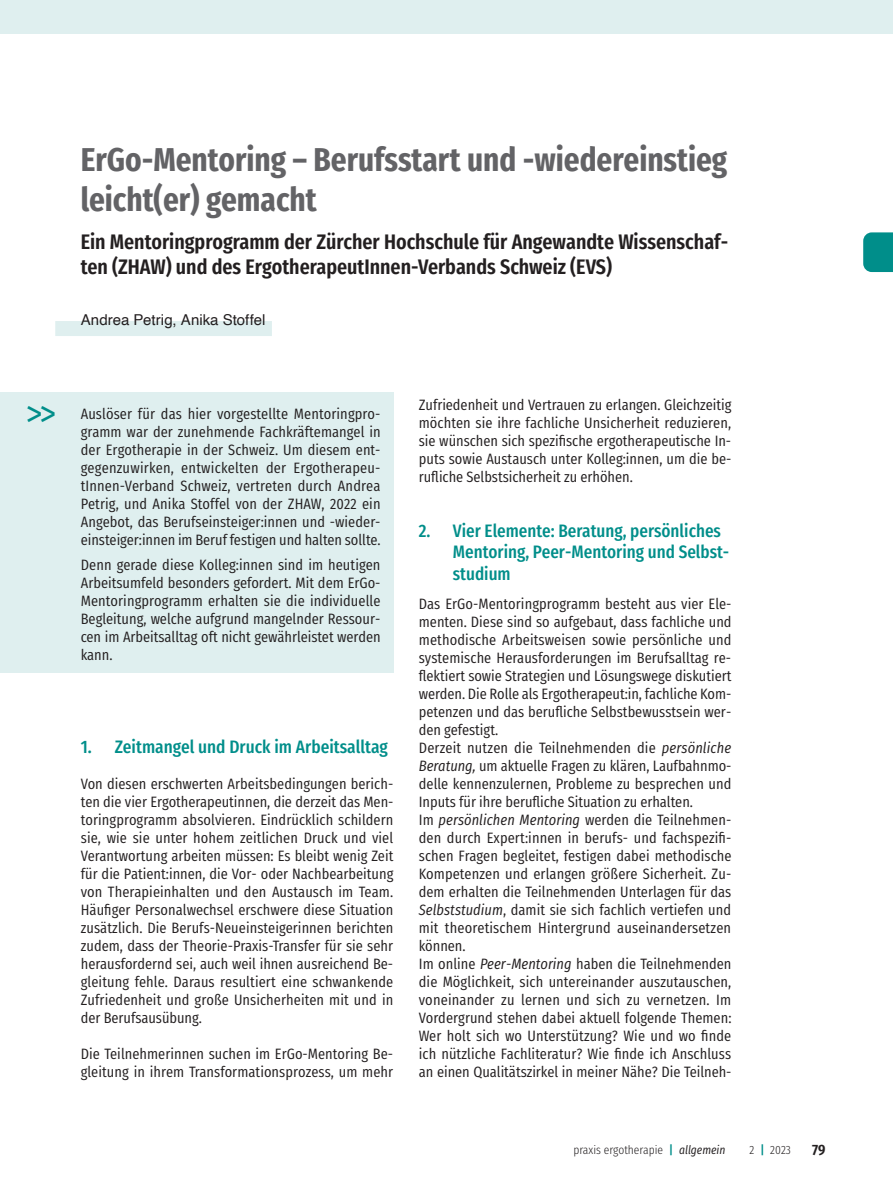
<style>
.page{position:relative;width:893px;height:1191px;background:#fff}
.page>*{position:absolute;margin:0;border:0;box-sizing:border-box;transform-origin:0 0}
.t1{font:39px "Fira Sans Condensed";color:#008e8a}
.t2{font:700 33px/39.6px "Fira Sans Condensed";color:#636366}
.t3{font:600 21px/25.2px "Fira Sans Condensed";color:#231f20}
.t4{font:500 18px/21.6px "Fira Sans Condensed";color:#008e8a}
.t5{font:15px/18px "Fira Sans Condensed";letter-spacing:.005em;color:#231f20;text-align:justify}
.t6{font:15px "Helvetica";color:#231f20}
.t7{font:600 15px "Fira Sans Condensed";color:#231f20}
.t8{font:300 12px "Fira Sans Condensed";color:#231f20}
.s1{font-style:italic}
.s2{font-weight:500;color:#008e8a}
.s3{font-weight:400;font-style:italic}
</style>
<div class="page">
<svg style="left:863px;top:232px;width:30px;height:40px"></svg>
<div style="left:0;top:0;width:893px;height:34px;background:#dfefef"></div>
<div style="left:55px;top:321px;width:217px;height:15px;background:#dfefef"></div>
<div style="left:0;top:392px;width:393px;height:280px;background:#dfefef"></div>
<h2 class="t2" style="left:81px;top:136px;width:648px">ErGo-Mentoring – Berufsstart und -wiedereinstieg leicht(er) gemacht</h2>
<h3 class="t3" style="left:81px;top:227px;width:649px">Ein Mentoringprogramm der Zürcher Hochschule für Angewandte Wissenschaf&shy;ten (ZHAW) und des ErgotherapeutInnen-Verbands Schweiz (EVS)</h3>
<p class="t6" style="left:81px;top:308px;width:186px">Andrea Petrig, Anika Stoffel</p>
<h1 class="t1" style="left:26px;top:377px;width:32px">&gt;&gt;</h1>
<p class="t5" style="left:419px;top:394px;width:314px">Zufriedenheit und Vertrauen zu erlangen. Gleichzeitig möchten sie ihre fachliche Unsicherheit reduzieren, sie wünschen sich spezifische ergotherapeutische In&shy;puts sowie Austausch unter Kolleg:innen, um die be&shy;rufliche Selbstsicherheit zu erhöhen.</p>
<p class="t4" style="left:453px;top:517px;width:278px;text-indent:-34px">2. Vier Elemente: Beratung, persönliches<br>Mentoring, Peer-Mentoring und Selbst&shy;studium</p>
<p class="t5" style="left:419px;top:592px;width:314px;text-align:left">Das ErGo-Mentoringprogramm besteht aus vier Ele&shy;menten. Diese sind so aufgebaut, dass fachliche und methodische Arbeitsweisen sowie persönliche und systemische Herausforderungen im Berufsalltag re&shy;flektiert sowie Strategien und Lösungswege diskutiert werden. Die Rolle als Ergotherapeut:in, fachliche Kom&shy;petenzen und das berufliche Selbstbewusstsein wer&shy;den gefestigt.<br>Derzeit nutzen die Teilnehmenden die <span class="s1">persönliche Beratung,</span> um aktuelle Fragen zu klären, Laufbahnmo&shy;delle kennenzulernen, Probleme zu besprechen und Inputs für ihre berufliche Situation zu erhalten.<br>Im <span class="s1">persönlichen Mentoring</span> werden die Teilnehmen&shy;den durch Expert:innen in berufs- und fachspezifi&shy;schen Fragen begleitet, festigen dabei methodische Kompetenzen und erlangen größere Sicherheit. Zu&shy;dem erhalten die Teilnehmenden Unterlagen für das <span class="s1">Selbststudium</span>, damit sie sich fachlich vertiefen und mit theoretischem Hintergrund auseinandersetzen können.<br>Im online <span class="s1">Peer-Mentoring</span> haben die Teilnehmenden die Möglichkeit, sich untereinander auszutauschen, voneinander zu lernen und sich zu vernetzen. Im Vordergrund stehen dabei aktuell folgende Themen:<br>Wer holt sich wo Unterstützung? Wie und wo finde ich nützliche Fachliteratur? Wie finde ich Anschluss an einen Qualitätszirkel in meiner Nähe? Die Teilneh-</p>
<p class="t5" style="left:81px;top:403px;width:301px">Auslöser für das hier vorgestellte Mentoringpro&shy;gramm war der zunehmende Fachkräftemangel in der Ergotherapie in der Schweiz. Um diesem ent&shy;gegenzuwirken, entwickelten der Ergotherapeu&shy;tInnen-Verband Schweiz, vertreten durch Andrea Petrig, und Anika Stoffel von der ZHAW, 2022 ein Angebot, das Berufseinsteiger:innen und -wieder&shy;einsteiger:innen im Beruf festigen und halten sollte.</p>
<p class="t5" style="left:81px;top:554px;width:301px">Denn gerade diese Kolleg:innen sind im heutigen Arbeitsumfeld besonders gefordert. Mit dem ErGo-Mentoringprogramm erhalten sie die individuelle Begleitung, welche aufgrund mangelnder Ressour&shy;cen im Arbeitsalltag oft nicht gewährleistet werden kann.</p>
<p class="t4" style="left:81px;top:733px;width:309px">1. Zeitmangel und Druck im Arbeitsalltag</p>
<p class="t5" style="left:81px;top:772px;width:314px">Von diesen erschwerten Arbeitsbedingungen berich&shy;ten die vier Ergotherapeutinnen, die derzeit das Men&shy;toringprogramm absolvieren. Eindrücklich schildern sie, wie sie unter hohem zeitlichen Druck und viel Verantwortung arbeiten müssen: Es bleibt wenig Zeit für die Patient:innen, die Vor- oder Nachbearbeitung von Therapieinhalten und den Austausch im Team.<br>Häufiger Personalwechsel erschwere diese Situation zusätzlich. Die Berufs-Neueinsteigerinnen berichten zudem, dass der Theorie-Praxis-Transfer für sie sehr herausfordernd sei, auch weil ihnen ausreichend Be&shy;gleitung fehle. Daraus resultiert eine schwankende Zufriedenheit und große Unsicherheiten mit und in der Berufsausübung.</p>
<p class="t5" style="left:81px;top:1042px;width:314px">Die Teilnehmerinnen suchen im ErGo-Mentoring Be&shy;gleitung in ihrem Transformationsprozess, um mehr</p>
<p class="t8" style="left:573px;top:1139px;width:154px">praxis ergotherapie <span class="s2">|</span> <span class="s3">allgemein</span></p>
<p class="t8" style="left:749px;top:1139px;width:43px">2 <span class="s2">|</span> 2023</p>
<p class="t7" style="left:812px;top:1135px;width:15px">79</p>
</div>
